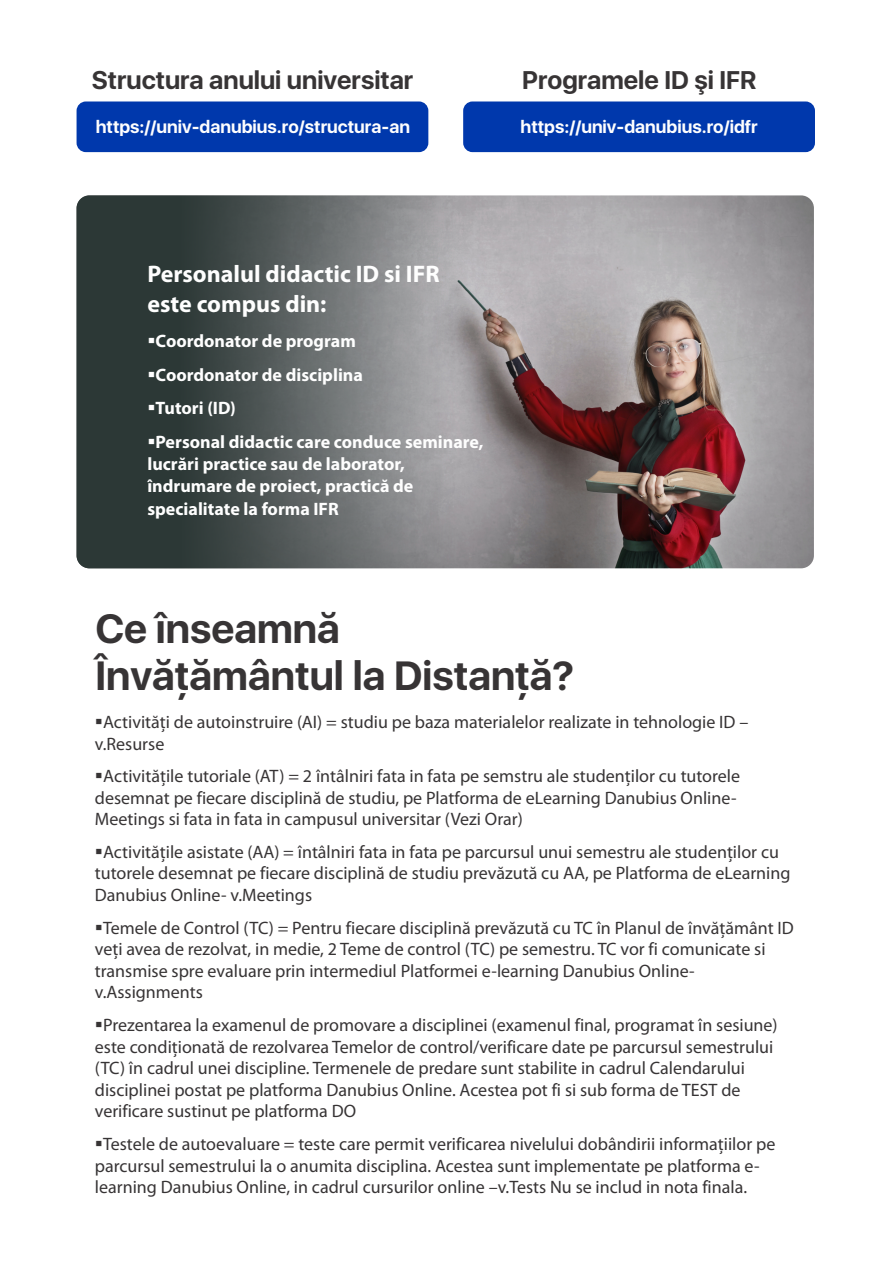
<style>
.page{position:relative;width:893px;height:1263px;background:#fff}
.page>*{position:absolute;margin:0;border:0;box-sizing:border-box;transform-origin:0 0}
.t1{font:700 40.5px/47.5px ".Helvetica Neue Desk Interface";color:#373435}
.t2{font:700 25.35px ".Helvetica Neue Desk Interface";color:#373435}
.t3{font:700 24px/29.7px "Myriad Pro";color:#fefefe}
.t4{font:18px/21.6px "Myriad Pro";color:#373435}
.t5{font:700 18px/22.4px "Myriad Pro";color:#fefefe}
.t6{font:700 17.85px ".Helvetica Neue Desk Interface";color:#fefefe}
</style>
<div class="page">
<div style="left:77px;top:101px;width:351px;height:51px;background:#0038ac;border-radius:9px"></div>
<div style="left:463px;top:101px;width:352px;height:51px;background:#0038ac;border-radius:9px"></div>
<img style="left:77px;top:195px;width:737px;height:373px;border-radius:13px">
<svg style="left:77px;top:195px;width:490px;height:373px;background:#666969"></svg>
<h2 class="t2" style="left:92px;top:64px;width:323px">Structura anului universitar</h2>
<h2 class="t2" style="left:522px;top:64px;width:236px">Programele ID şi IFR</h2>
<p class="t6" style="left:96px;top:116px;width:316px">https://univ-danubius.ro/structura-an</p>
<p class="t6" style="left:521px;top:116px;width:239px">https://univ-danubius.ro/idfr</p>
<h3 class="t3" style="left:147px;top:261px;width:294px">Personalul didactic ID si IFR este compus din:</h3>
<p class="t5" style="left:147px;top:332px;width:210px">▪Coordonator de program</p>
<p class="t5" style="left:147px;top:365px;width:217px">▪Coordonator de disciplina</p>
<p class="t5" style="left:147px;top:399px;width:90px">▪Tutori (ID)</p>
<p class="t5" style="left:147px;top:432px;width:338px">▪Personal didactic care conduce seminare, lucrări practice sau de laborator, îndrumare de proiect, practică de specialitate la forma IFR</p>
<h1 class="t1" style="left:95px;top:604px;width:480px">Ce înseamnă<br>Învățământul la Distanță?</h1>
<p class="t4" style="left:95px;top:713px;width:655px">▪Activități de autoinstruire (AI) = studiu pe baza materialelor realizate in tehnologie ID – v.Resurse</p>
<p class="t4" style="left:95px;top:767px;width:647px">▪Activităţile tutoriale (AT) = 2 întâlniri fata in fata pe semstru ale studenţilor cu tutorele desemnat pe fiecare disciplină de studiu, pe Platforma de eLearning Danubius Online-<br>Meetings si fata in fata in campusul universitar (Vezi Orar)</p>
<p class="t4" style="left:95px;top:842px;width:697px">▪Activităţile asistate (AA) = întâlniri fata in fata pe parcursul unui semestru ale studenţilor cu tutorele desemnat pe fiecare disciplină de studiu prevăzută cu AA, pe Platforma de eLearning<br>Danubius Online- v.Meetings</p>
<p class="t4" style="left:95px;top:918px;width:700px">▪Temele de Control (TC) = Pentru fiecare disciplină prevăzută cu TC în Planul de învăţământ ID veţi avea de rezolvat, in medie, 2 Teme de control (TC) pe semestru. TC vor fi comunicate si transmise spre evaluare prin intermediul Platformei e-learning Danubius Online&shy;v.Assignments</p>
<p class="t4" style="left:95px;top:1015px;width:684px">▪Prezentarea la examenul de promovare a disciplinei (examenul final, programat în sesiune) este condiţionată de rezolvarea Temelor de control/verificare date pe parcursul semestrului (TC) în cadrul unei discipline. Termenele de predare sunt stabilite in cadrul Calendarului disciplinei postat pe platforma Danubius Online. Acestea pot fi si sub forma de TEST de verificare sustinut pe platforma DO</p>
<p class="t4" style="left:95px;top:1134px;width:682px">▪Testele de autoevaluare = teste care permit verificarea nivelului dobândirii informațiilor pe parcursul semestrului la o anumita disciplina. Acestea sunt implementate pe platforma e&shy;learning Danubius Online, in cadrul cursurilor online –v.Tests Nu se includ in nota finala.</p>
</div>
